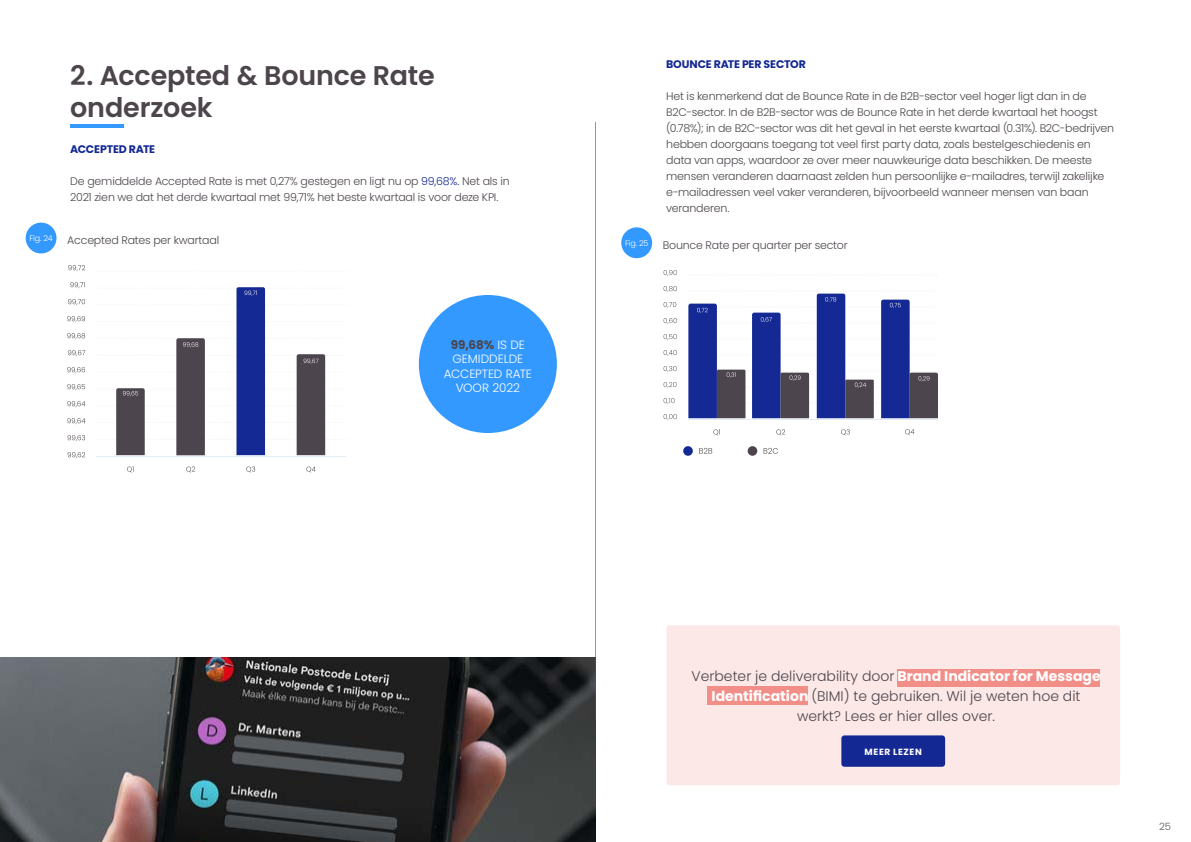
<style>
.page{position:relative;width:1191px;height:842px;background:#fff}
.page>*{position:absolute;margin:0;border:0;box-sizing:border-box;transform-origin:0 0}
.t1{font:600 27px/32.4px "Poppins";letter-spacing:-.005em;color:#4c454c}
.t2{font:300 14px/20px "Poppins";color:#4c454c;text-align:center}
.t3{font:300 12px/14.4px "Poppins";letter-spacing:-.005em;color:#fff;text-align:center}
.t4{font:300 11px/16px "Poppins";letter-spacing:-.015em;color:#4d464d}
.t5{font:700 11px "Poppins";letter-spacing:-.015em;color:#142893}
.t6{font:300 10px "Poppins";color:#565c5f}
.t7{font:700 9px "Poppins";letter-spacing:.075em;color:#fff}
.t8{font:300 8px "Poppins";letter-spacing:-.02em;color:#fff}
.s1{color:#142893}
.s2{font-weight:700;color:#4c454c}
.s3{font-weight:700;color:#fff}
</style>
<div class="page">
<hr style="left:70px;top:124px;width:53px;height:3px;background:#39f">
<img style="left:0;top:657px;width:595px;height:185px">
<hr style="left:595px;top:122px;width:1px;height:598px;background:#565c5f">
<svg style="left:68px;top:265px;width:17px;height:6px"></svg>
<svg style="left:70px;top:282px;width:15px;height:6px"></svg>
<svg style="left:68px;top:299px;width:17px;height:6px"></svg>
<svg style="left:67px;top:316px;width:18px;height:6px"></svg>
<svg style="left:67px;top:333px;width:18px;height:6px"></svg>
<svg style="left:68px;top:350px;width:17px;height:6px"></svg>
<svg style="left:67px;top:367px;width:18px;height:6px"></svg>
<svg style="left:67px;top:384px;width:18px;height:6px"></svg>
<svg style="left:67px;top:401px;width:18px;height:6px"></svg>
<svg style="left:67px;top:418px;width:18px;height:6px"></svg>
<svg style="left:68px;top:435px;width:17px;height:6px"></svg>
<svg style="left:68px;top:452px;width:17px;height:6px"></svg>
<svg style="left:107px;top:271px;width:240px;height:1px"></svg>
<hr style="left:96px;top:456px;width:250px;height:1px;background:#e3edf5">
<svg style="left:186px;top:466px;width:9px;height:6px"></svg>
<svg style="left:246px;top:466px;width:9px;height:6px"></svg>
<svg style="left:306px;top:467px;width:10px;height:5px"></svg>
<svg style="left:127px;top:466px;width:7px;height:6px"></svg>
<svg style="left:96px;top:287px;width:251px;height:168px"></svg>
<svg style="left:663px;top:270px;width:14px;height:6px"></svg>
<svg style="left:663px;top:286px;width:14px;height:6px"></svg>
<svg style="left:663px;top:302px;width:13px;height:6px"></svg>
<svg style="left:663px;top:318px;width:14px;height:6px"></svg>
<svg style="left:663px;top:334px;width:14px;height:6px"></svg>
<svg style="left:663px;top:350px;width:14px;height:6px"></svg>
<svg style="left:663px;top:366px;width:13px;height:6px"></svg>
<svg style="left:663px;top:382px;width:13px;height:6px"></svg>
<svg style="left:663px;top:398px;width:11px;height:6px"></svg>
<svg style="left:663px;top:414px;width:14px;height:6px"></svg>
<svg style="left:686px;top:275px;width:251px;height:1px"></svg>
<hr style="left:688px;top:418px;width:250px;height:1px;background:#e3edf5">
<svg style="left:713px;top:429px;width:7px;height:6px"></svg>
<svg style="left:905px;top:429px;width:9px;height:6px"></svg>
<svg style="left:841px;top:429px;width:8px;height:6px"></svg>
<svg style="left:776px;top:429px;width:9px;height:6px"></svg>
<svg style="left:699px;top:448px;width:13px;height:6px"></svg>
<svg style="left:763px;top:448px;width:15px;height:6px"></svg>
<div style="left:683px;top:446px;width:10px;height:10px;background:#142994;border-radius:50%"></div>
<div style="left:747px;top:446px;width:10px;height:10px;background:#4d454d;border-radius:50%"></div>
<svg style="left:688px;top:291px;width:251px;height:127px"></svg>
<div style="left:666px;top:625px;width:454px;height:160px;background:#fce8e7;border-radius:3px"></div>
<div style="left:897px;top:669px;width:202px;height:17px;background:#f28e88"></div>
<div style="left:707px;top:686px;width:101px;height:19px;background:#f28e88"></div>
<div style="left:841px;top:735px;width:104px;height:32px;background:#142893;border-radius:3px"></div>
<div style="left:621px;top:227px;width:31px;height:31px;background:#39f;border-radius:50%"></div>
<div style="left:419px;top:295px;width:138px;height:138px;background:#39f;border-radius:50%"></div>
<div style="left:26px;top:223px;width:30px;height:30px;background:#39f;border-radius:50%"></div>
<p class="t8" style="left:30px;top:233px;width:25px">Fig. 24</p>
<h1 class="t1" style="left:70px;top:59px;width:366px">2. Accepted &amp; Bounce Rate onderzoek</h1>
<p class="t5" style="left:70px;top:143px;width:86px">ACCEPTED RATE</p>
<p class="t4" style="left:70px;top:173px;width:441px">De gemiddelde Accepted Rate is met 0,27% gestegen en ligt nu op <span class="s1">99,68%.</span> Net als in<br>2021 zien we dat het derde kwartaal met 99,71% het beste kwartaal is voor deze KPI.</p>
<p class="t4" style="left:67px;top:232px;width:153px">Accepted Rates per kwartaal</p>
<p class="t3" style="left:444px;top:337px;width:90px"><span class="s2">99,68%</span> IS DE<br>GEMIDDELDE<br>ACCEPTED RATE<br>VOOR 2022</p>
<p class="t8" style="left:625px;top:238px;width:25px">Fig. 25</p>
<p class="t5" style="left:666px;top:58px;width:141px">BOUNCE RATE PER SECTOR</p>
<p class="t4" style="left:666px;top:88px;width:449px">Het is kenmerkend dat de Bounce Rate in de B2B-sector veel hoger ligt dan in de B2C-sector. In de B2B-sector was de Bounce Rate in het derde kwartaal het hoogst (0.78%); in de B2C-sector was dit het geval in het eerste kwartaal (0.31%). B2C-bedrijven hebben doorgaans toegang tot veel first party data, zoals bestelgeschiedenis en data van apps, waardoor ze over meer nauwkeurige data beschikken. De meeste mensen veranderen daarnaast zelden hun persoonlijke e-mailadres, terwijl zakelijke e-mailadressen veel vaker veranderen, bijvoorbeeld wanneer mensen van baan veranderen.</p>
<p class="t4" style="left:663px;top:237px;width:186px">Bounce Rate per quarter per sector</p>
<p class="t2" style="left:691px;top:666px;width:411px">Verbeter je deliverability door <span class="s3">Brand Indicator for Message<br>Identification</span> (BIMI) te gebruiken. Wil je weten hoe dit werkt? Lees er hier alles over.</p>
<p class="t7" style="left:864px;top:746px;width:59px">MEER LEZEN</p>
<p class="t6" style="left:1159px;top:821px;width:13px">25</p>
</div>
